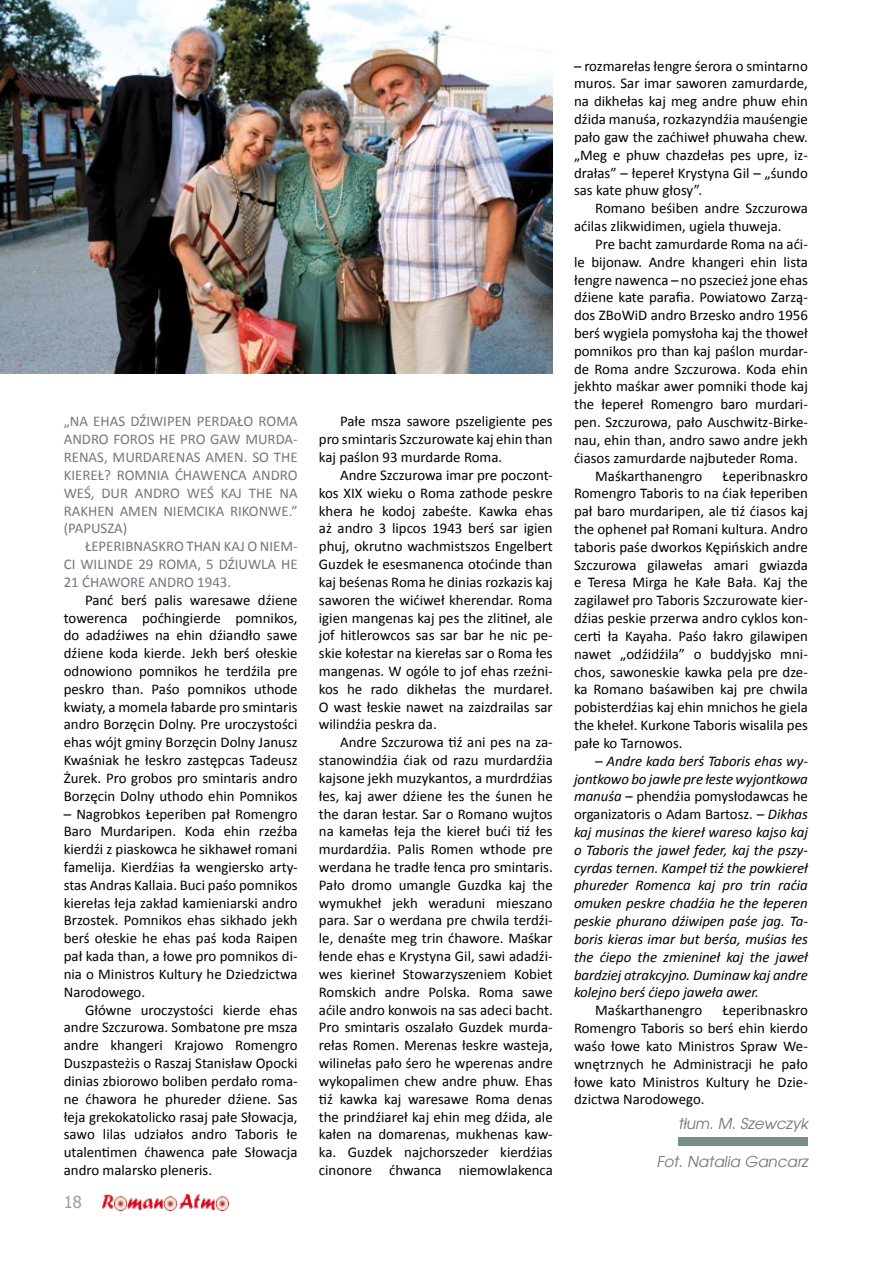
<style>
.page{position:relative;width:893px;height:1263px;background:#fff}
.page>*{position:absolute;margin:0;border:0;box-sizing:border-box;transform-origin:0 0}
.t1{font:16.5px "Tahoma";color:#99a1a6}
.t2{font:italic 15px "Avalon";color:#72787d}
.t3{font:14.85px/17.9px "Calibri";color:#000;text-align:justify}
.t4{font:italic 14.85px/17.9px "Calibri";letter-spacing:-.005em;color:#000;text-align:justify}
.t5{font:14.85px/17.9px "Calibri";color:#72787d;text-align:justify}
.s1{font-style:normal}
</style>
<div class="page">
<img style="left:103px;top:1195px;width:125px;height:15px">
<img style="left:0;top:0;width:553px;height:373px">
<div style="left:679px;top:1137px;width:129px;height:9px;background:#799088"></div>
<p class="t5" style="left:64px;top:412px;width:235px">„NA EHAS DŹIWIPEN PERDAŁO ROMA ANDRO FOROS HE PRO GAW MURDA-RENAS, MURDARENAS AMEN. SO THE KIEREŁ? ROMNIA ĆHAWENCA ANDRO WEŚ, DUR ANDRO WEŚ KAJ THE NA RAKHEN AMEN NIEMCIKA RIKONWE.” (PAPUSZA)</p>
<p class="t5" style="left:64px;top:537px;width:235px;text-indent:21px">ŁEPERIBNASKRO THAN KAJ O NIEM-CI WILINDE 29 ROMA, 5 DŹIUWLA HE 21 ĆHAWORE ANDRO 1943.</p>
<p class="t3" style="left:64px;top:590px;width:235px;text-indent:21px">Panć berś palis waresawe dźiene towerenca poćhingierde pomnikos, do adadźiwes na ehin dźiandło sawe dźiene koda kierde. Jekh berś ołeskie odnowiono pomnikos he terdźila pre peskro than. Paśo pomnikos uthode kwiaty, a momela łabarde pro smintaris andro Borzęcin Dolny. Pre uroczystości ehas wójt gminy Borzęcin Dolny Janusz Kwaśniak he łeskro zastępcas Tadeusz Żurek. Pro grobos pro smintaris andro Borzęcin Dolny uthodo ehin Pomnikos</p>
<p class="t3" style="left:64px;top:804px;width:235px">– Nagrobkos Łeperiben pał Romengro Baro Murdaripen. Koda ehin rzeźba kierdźi z piaskowca he sikhaweł romani famelija. Kierdźias ła wengiersko arty&shy;stas Andras Kallaia. Buci paśo pomnikos kierełas łeja zakład kamieniarski andro Brzostek. Pomnikos ehas sikhado jekh berś ołeskie he ehas paś koda Raipen pał kada than, a łowe pro pomnikos di&shy;nia o Ministros Kultury he Dziedzictwa Narodowego.</p>
<p class="t3" style="left:64px;top:1000px;width:235px;text-indent:21px">Główne uroczystości kierde ehas andre Szczurowa. Sombatone pre msza andre khangeri Krajowo Romengro Duszpasteżis o Raszaj Stanisław Opocki dinias zbiorowo boliben perdało roma&shy;ne ćhawora he phureder dźiene. Sas łeja grekokatolicko rasaj pałe Słowacja, sawo lilas udziałos andro Taboris łe utalentimen ćhawenca pałe Słowacja andro malarsko pleneris.</p>
<p class="t1" style="left:64px;top:1190px;width:9px">18</p>
<p class="t3" style="left:319px;top:412px;width:235px;text-indent:21px">Pałe msza sawore pszeligiente pes pro smintaris Szczurowate kaj ehin than kaj paślon 93 murdarde Roma.</p>
<p class="t3" style="left:319px;top:465px;width:235px;text-indent:21px">Andre Szczurowa imar pre poczont&shy;kos XIX wieku o Roma zathode peskre khera he kodoj zabeśte. Kawka ehas aż andro 3 lipcos 1943 berś sar igien phuj, okrutno wachmistszos Engelbert Guzdek łe esesmanenca otoćinde than kaj beśenas Roma he dinias rozkazis kaj saworen the wićiweł kherendar. Roma igien mangenas kaj pes the zlitineł, ale jof hitlerowcos sas sar bar he nic pe&shy;skie kołestar na kierełas sar o Roma łes mangenas. W ogóle to jof ehas rzeźni&shy;kos he rado dikhełas the murdareł.<br>O wast łeskie nawet na zaizdrailas sar wilindźia peskra da.</p>
<p class="t3" style="left:319px;top:733px;width:235px;text-indent:21px">Andre Szczurowa tiź ani pes na za&shy;stanowindźia ćiak od razu murdardźia kajsone jekh muzykantos, a murdrdźias łes, kaj awer dźiene łes the śunen he the daran łestar. Sar o Romano wujtos na kamełas łeja the kiereł bući tiź łes murdardźia. Palis Romen wthode pre werdana he tradłe łenca pro smintaris.<br>Pało dromo umangle Guzdka kaj the wymukheł jekh weraduni mieszano para. Sar o werdana pre chwila terdźi&shy;le, denaśte meg trin ćhawore. Maśkar łende ehas e Krystyna Gil, sawi adadźi&shy;wes kierineł Stowarzyszeniem Kobiet Romskich andre Polska. Roma sawe aćile andro konwois na sas adeci bacht.<br>Pro smintaris oszalało Guzdek murda&shy;rełas Romen. Merenas łeskre wasteja, wilinełas pało śero he wperenas andre wykopalimen chew andre phuw. Ehas tiź kawka kaj waresawe Roma denas the prindźiareł kaj ehin meg dźida, ale kałen na domarenas, mukhenas kaw&shy;ka. Guzdek najchorszeder kierdźias cinonore ćhwanca niemowlakenca</p>
<p class="t3" style="left:574px;top:56px;width:235px">– rozmarełas łengre śerora o smintarno muros. Sar imar saworen zamurdarde, na dikhełas kaj meg andre phuw ehin dźida manuśa, rozkazyndźia mauśengie pało gaw the zaćhiweł phuwaha chew. „Meg e phuw chazdełas pes upre, iz&shy;drałas” – łepereł Krystyna Gil – „śundo sas kate phuw głosy”.</p>
<p class="t3" style="left:574px;top:199px;width:235px;text-indent:21px">Romano beśiben andre Szczurowa aćilas zlikwidimen, ugiela thuweja.</p>
<p class="t3" style="left:595px;top:234px;width:214px">Pre bacht zamurdarde Roma na aći-</p>
<p class="t3" style="left:574px;top:252px;width:235px">le bijonaw. Andre khangeri ehin lista</p>
<p class="t3" style="left:574px;top:270px;width:235px">łengre nawenca – no pszecież jone ehas</p>
<p class="t3" style="left:574px;top:288px;width:235px">dźiene kate parafia. Powiatowo Zarzą-</p>
<p class="t3" style="left:574px;top:306px;width:235px">dos ZBoWiD andro Brzesko andro 1956</p>
<p class="t3" style="left:574px;top:323px;width:235px">berś wygiela pomysłoha kaj the thoweł</p>
<p class="t3" style="left:574px;top:341px;width:235px">pomnikos pro than kaj paślon murdar-</p>
<p class="t3" style="left:574px;top:359px;width:235px">de Roma andre Szczurowa. Koda ehin</p>
<p class="t3" style="left:574px;top:377px;width:235px">jekhto maśkar awer pomniki thode kaj</p>
<p class="t3" style="left:574px;top:395px;width:235px">the łepereł Romengro baro murdari-</p>
<p class="t3" style="left:574px;top:412px;width:235px">pen. Szczurowa, pało Auschwitz-Birke-</p>
<p class="t3" style="left:574px;top:430px;width:235px">nau, ehin than, andro sawo andre jekh</p>
<p class="t3" style="left:574px;top:448px;width:225px">ćiasos zamurdarde najbuteder Roma.</p>
<p class="t3" style="left:595px;top:466px;width:109px">Maśkarthanengro</p>
<p class="t3" style="left:574px;top:466px;width:235px;text-indent:148px">Łeperibnaskro Romengro Taboris to na ćiak łeperiben pał baro murdaripen, ale tiź ćiasos kaj the opheneł pał Romani kultura. Andro taboris paśe dworkos Kępińskich andre Szczurowa gilawełas amari gwiazda e Teresa Mirga he Kałe Bała. Kaj the zagilaweł pro Taboris Szczurowate kier&shy;dźias peskie przerwa andro cyklos kon&shy;certi ła Kayaha. Paśo łakro gilawipen nawet „odźidźila” o buddyjsko mni&shy;chos, sawoneskie kawka pela pre dze&shy;ka Romano baśawiben kaj pre chwila pobisterdźias kaj ehin mnichos he giela the khełeł. Kurkone Taboris wisalila pes pałe ko Tarnowos.</p>
<p class="t4" style="left:574px;top:751px;width:235px;text-indent:21px">– Andre kada berś Taboris ehas wy&shy;jontkowo bo jawłe pre łeste wyjontkowa manuśa <span class="s1">– phendźia pomysłodawcas he organizatoris o Adam Bartosz.</span> – Dikhas kaj musinas the kiereł wareso kajso kaj o Taboris the jaweł feder, kaj the pszy&shy;cyrdas ternen. Kampeł tiź the powkiereł phureder Romenca kaj pro trin raćia omuken peskre chadźia he the łeperen peskie phurano dźiwipen paśe jag. Ta&shy;boris kieras imar but berśa, muśias łes the ćiepo the zmienineł kaj the jaweł bardziej atrakcyjno. Duminaw kaj andre kolejno berś ćiepo jaweła awer.</p>
<p class="t3" style="left:595px;top:1001px;width:109px">Maśkarthanengro</p>
<p class="t3" style="left:574px;top:1001px;width:235px;text-indent:148px">Łeperibnaskro Romengro Taboris so berś ehin kierdo waśo łowe kato Ministros Spraw We&shy;wnętrznych he Administracji he pało łowe kato Ministros Kultury he Dzie&shy;dzictwa Narodowego.</p>
<p class="t2" style="left:678px;top:1115px;width:131px">tłum. M. Szewczyk</p>
<p class="t2" style="left:656px;top:1152px;width:153px">Fot. Natalia Gancarz</p>
</div>
